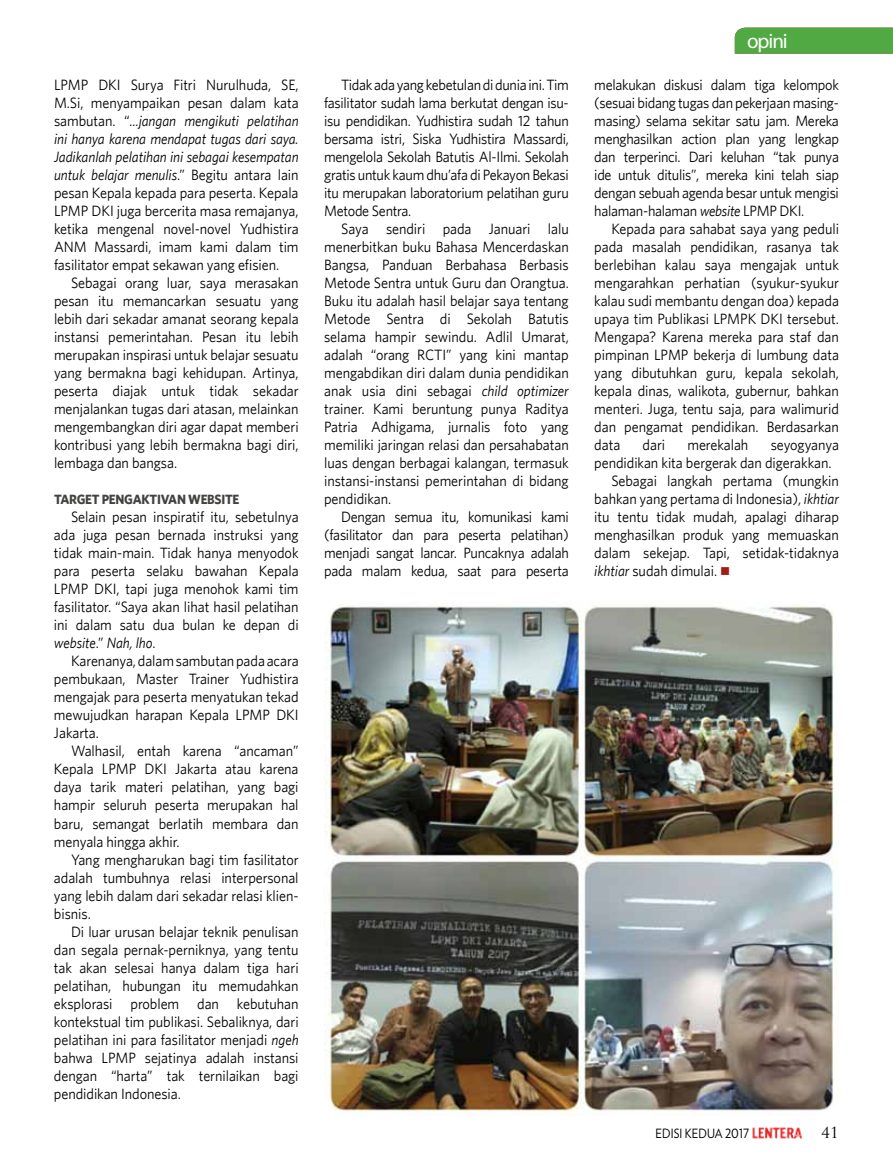
<style>
.page{position:relative;width:893px;height:1170px;background:#fff}
.page>*{position:absolute;margin:0;border:0;box-sizing:border-box;transform-origin:0 0}
.t1{font:21px "Myriad Pro";letter-spacing:-.05em;color:#fff}
.t2{font:15px/18px "Whitney";letter-spacing:-.005em;color:#000;text-align:justify;scale:.95 1}
.t3{font:15px "Trajan Pro";color:#000}
.t4{font:700 13.5px "Whitney";letter-spacing:-.02em;color:#444240;scale:.95 1}
.t5{font:12.75px "Verlag";color:#000;scale:.9 1}
.s1{font-style:italic}
.s2{color:#a11c19}
</style>
<div class="page">
<img style="left:752px;top:1127px;width:50px;height:11px">
<div style="left:735px;top:28px;width:158px;height:26px;background:#50a942"></div>
<img style="left:324px;top:603px;width:515px;height:512px">
<p class="t2" style="left:54px;top:75px;width:259px">LPMP DKI Surya Fitri Nurulhuda, SE, M.Si, menyampaikan pesan dalam kata sambutan. “<span class="s1">...jangan mengikuti pelatihan ini hanya karena mendapat tugas dari saya.<br>Jadikanlah pelatihan ini sebagai kesempatan untuk belajar menulis</span>.” Begitu antara lain pesan Kepala kepada para peserta. Kepala LPMP DKI juga bercerita masa remajanya, ketika mengenal novel-novel Yudhistira ANM Massardi, imam kami dalam tim fasilitator empat sekawan yang efisien.</p>
<p class="t2" style="left:54px;top:273px;width:259px;text-indent:17px">Sebagai orang luar, saya merasakan pesan itu memancarkan sesuatu yang lebih dari sekadar amanat seorang kepala instansi pemerintahan. Pesan itu lebih merupakan inspirasi untuk belajar sesuatu yang bermakna bagi kehidupan. Artinya, peserta diajak untuk tidak sekadar menjalankan tugas dari atasan, melainkan mengembangkan diri agar dapat memberi kontribusi yang lebih bermakna bagi diri, lembaga dan bangsa.</p>
<p class="t4" style="left:54px;top:491px;width:197px">TARGET PENGAKTIVAN WEBSITE</p>
<p class="t2" style="left:54px;top:507px;width:259px;text-indent:17px">Selain pesan inspiratif itu, sebetulnya ada juga pesan bernada instruksi yang tidak main-main. Tidak hanya menyodok para peserta selaku bawahan Kepala LPMP DKI, tapi juga menohok kami tim fasilitator. “Saya akan lihat hasil pelatihan ini dalam satu dua bulan ke depan di <span class="s1">website</span>.” <span class="s1">Nah, lho</span>.</p>
<p class="t2" style="left:54px;top:651px;width:259px;text-indent:17px">Karenanya, dalam sambutan pada acara pembukaan, Master Trainer Yudhistira mengajak para peserta menyatukan tekad mewujudkan harapan Kepala LPMP DKI Jakarta.</p>
<p class="t2" style="left:54px;top:741px;width:259px;text-indent:17px">Walhasil, entah karena “ancaman” Kepala LPMP DKI Jakarta atau karena daya tarik materi pelatihan, yang bagi hampir seluruh peserta merupakan hal baru, semangat berlatih membara dan menyala hingga akhir.</p>
<p class="t2" style="left:54px;top:849px;width:259px;text-indent:17px">Yang mengharukan bagi tim fasilitator adalah tumbuhnya relasi interpersonal yang lebih dalam dari sekadar relasi klien&shy;bisnis.</p>
<p class="t2" style="left:54px;top:921px;width:259px;text-indent:17px">Di luar urusan belajar teknik penulisan dan segala pernak-perniknya, yang tentu tak akan selesai hanya dalam tiga hari pelatihan, hubungan itu memudahkan eksplorasi problem dan kebutuhan kontekstual tim publikasi. Sebaliknya, dari pelatihan ini para fasilitator menjadi <span class="s1">ngeh </span>bahwa LPMP sejatinya adalah instansi dengan “harta” tak ternilaikan bagi pendidikan Indonesia.</p>
<p class="t2" style="left:324px;top:75px;width:259px;text-indent:17px">Tidak ada yang kebetulan di dunia ini. Tim fasilitator sudah lama berkutat dengan isu&shy;isu pendidikan. Yudhistira sudah 12 tahun bersama istri, Siska Yudhistira Massardi, mengelola Sekolah Batutis Al-Ilmi. Sekolah gratis untuk kaum dhu’afa di Pekayon Bekasi itu merupakan laboratorium pelatihan guru Metode Sentra.</p>
<p class="t2" style="left:324px;top:219px;width:259px;text-indent:17px">Saya sendiri pada Januari lalu menerbitkan buku Bahasa Mencerdaskan Bangsa, Panduan Berbahasa Berbasis Metode Sentra untuk Guru dan Orangtua.<br>Buku itu adalah hasil belajar saya tentang Metode Sentra di Sekolah Batutis selama hampir sewindu. Adlil Umarat, adalah “orang RCTI” yang kini mantap mengabdikan diri dalam dunia pendidikan anak usia dini sebagai <span class="s1">child optimizer </span>trainer. Kami beruntung punya Raditya Patria Adhigama, jurnalis foto yang memiliki jaringan relasi dan persahabatan luas dengan berbagai kalangan, termasuk instansi-instansi pemerintahan di bidang pendidikan.</p>
<p class="t2" style="left:324px;top:507px;width:259px;text-indent:17px">Dengan semua itu, komunikasi kami (fasilitator dan para peserta pelatihan) menjadi sangat lancar. Puncaknya adalah pada malam kedua, saat para peserta</p>
<h1 class="t1" style="left:747px;top:28px;width:42px">opini</h1>
<p class="t2" style="left:594px;top:75px;width:259px">melakukan diskusi dalam tiga kelompok (sesuai bidang tugas dan pekerjaan masing&shy;masing) selama sekitar satu jam. Mereka menghasilkan action plan yang lengkap dan terperinci. Dari keluhan “tak punya ide untuk ditulis”, mereka kini telah siap dengan sebuah agenda besar untuk mengisi halaman-halaman <span class="s1">website</span> LPMP DKI.</p>
<p class="t2" style="left:594px;top:219px;width:259px;text-indent:17px">Kepada para sahabat saya yang peduli pada masalah pendidikan, rasanya tak berlebihan kalau saya mengajak untuk mengarahkan perhatian (syukur-syukur kalau sudi membantu dengan doa) kepada upaya tim Publikasi LPMPK DKI tersebut.<br>Mengapa? Karena mereka para staf dan pimpinan LPMP bekerja di lumbung data yang dibutuhkan guru, kepala sekolah, kepala dinas, walikota, gubernur, bahkan menteri. Juga, tentu saja, para walimurid dan pengamat pendidikan. Berdasarkan data</p>
<p class="t2" style="left:643px;top:435px;width:25px">dari</p>
<p class="t2" style="left:687px;top:435px;width:66px">merekalah</p>
<p class="t2" style="left:771px;top:435px;width:73px">seyogyanya</p>
<p class="t2" style="left:594px;top:453px;width:251px">pendidikan kita bergerak dan digerakkan.</p>
<p class="t2" style="left:611px;top:471px;width:241px">Sebagai langkah pertama (mungkin</p>
<p class="t2" style="left:594px;top:489px;width:259px">bahkan yang pertama di Indonesia), <span class="s1">ikhtiar</span></p>
<p class="t2" style="left:594px;top:507px;width:259px">itu tentu tidak mudah, apalagi diharap</p>
<p class="t2" style="left:594px;top:525px;width:259px">menghasilkan produk yang memuaskan</p>
<p class="t2" style="left:594px;top:543px;width:259px">dalam sekejap. Tapi, setidak-tidaknya</p>
<p class="t2" style="left:594px;top:561px;width:145px"><span class="s1">ikhtiar</span> sudah dimulai. <span class="s2">■</span></p>
<p class="t5" style="left:656px;top:1123px;width:105px">EDISI KEDUA 2017</p>
<p class="t3" style="left:822px;top:1122px;width:19px">41</p>
</div>
